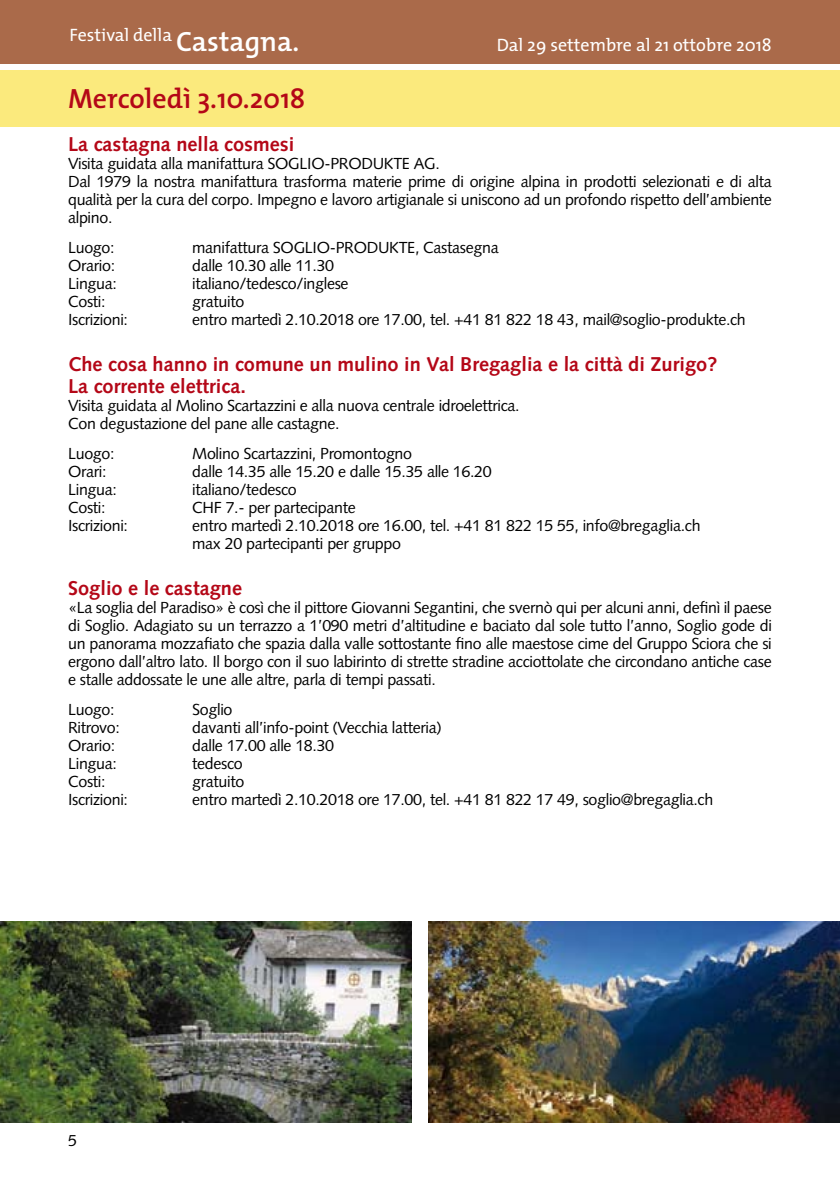
<style>
.page{position:relative;width:840px;height:1191px;background:#fff}
.page>*{position:absolute;margin:0;border:0;box-sizing:border-box;transform-origin:0 0}
.t1{font:600 28px "The Mix";color:#b40717}
.t2{font:700 20px/22px "Syntax";color:#b40717}
.t3{font:18px "The Mix";color:#fff}
.t4{font:16px/18px "Syntax";letter-spacing:-.02em;color:#000}
.s1{font-weight:600;font-size:28px}
</style>
<div class="page">
<div style="left:0;top:0;width:839px;height:64px;background:#aa6a4a"></div>
<div style="left:0;top:70px;width:839px;height:57px;background:#fbea7d"></div>
<img style="left:428px;top:921px;width:411px;height:202px">
<img style="left:0;top:921px;width:411px;height:202px">
<p class="t3" style="left:69px;top:20px;width:231px">Festival della <span class="s1">Castagna.</span></p>
<h1 class="t1" style="left:68px;top:75px;width:239px">Mercoledì 3.10.2018</h1>
<p class="t3" style="left:496px;top:30px;width:276px">Dal 29 settembre al 21 ottobre 2018</p>
<p class="t2" style="left:68px;top:133px;width:227px">La castagna nella cosmesi</p>
<p class="t4" style="left:68px;top:154px;width:705px">Visita guidata alla manifattura SOGLIO-PRODUKTE AG.<br>Dal 1979 la nostra manifattura trasforma materie prime di origine alpina in prodotti selezionati e di alta qualità per la cura del corpo. Impegno e lavoro artigianale si uniscono ad un profondo rispetto dell’ambiente alpino.</p>
<p class="t4" style="left:68px;top:238px;width:48px">Luogo:</p>
<p class="t4" style="left:192px;top:238px;width:308px">manifattura SOGLIO-PRODUKTE, Castasegna</p>
<p class="t4" style="left:68px;top:256px;width:48px">Orario:</p>
<p class="t4" style="left:192px;top:256px;width:143px">dalle 10.30 alle 11.30</p>
<p class="t4" style="left:68px;top:274px;width:50px">Lingua:</p>
<p class="t4" style="left:192px;top:274px;width:158px">italiano/tedesco/inglese</p>
<p class="t4" style="left:68px;top:292px;width:39px">Costi:</p>
<p class="t4" style="left:192px;top:292px;width:53px">gratuito</p>
<p class="t4" style="left:68px;top:310px;width:61px">Iscrizioni:</p>
<p class="t4" style="left:192px;top:310px;width:555px">entro martedì 2.10.2018 ore 17.00, tel. +41 81 822 18 43, mail@soglio-produkte.ch</p>
<p class="t2" style="left:68px;top:353px;width:650px">Che cosa hanno in comune un mulino in Val Bregaglia e la città di Zurigo?<br>La corrente elettrica.</p>
<p class="t4" style="left:68px;top:396px;width:453px">Visita guidata al Molino Scartazzini e alla nuova centrale idroelettrica.<br>Con degustazione del pane alle castagne.</p>
<p class="t4" style="left:68px;top:444px;width:48px">Luogo:</p>
<p class="t4" style="left:192px;top:444px;width:221px">Molino Scartazzini, Promontogno</p>
<p class="t4" style="left:68px;top:462px;width:40px">Orari:</p>
<p class="t4" style="left:192px;top:462px;width:301px">dalle 14.35 alle 15.20 e dalle 15.35 alle 16.20</p>
<p class="t4" style="left:68px;top:480px;width:50px">Lingua:</p>
<p class="t4" style="left:192px;top:480px;width:106px">italiano/tedesco</p>
<p class="t4" style="left:68px;top:498px;width:39px">Costi:</p>
<p class="t4" style="left:192px;top:498px;width:165px">CHF 7.- per partecipante</p>
<p class="t4" style="left:68px;top:516px;width:61px">Iscrizioni:</p>
<p class="t4" style="left:192px;top:516px;width:509px">entro martedì 2.10.2018 ore 16.00, tel. +41 81 822 15 55, info@bregaglia.ch max 20 partecipanti per gruppo</p>
<p class="t2" style="left:68px;top:577px;width:175px">Soglio e le castagne</p>
<p class="t4" style="left:68px;top:598px;width:705px;text-align:justify">«La soglia del Paradiso» è così che il pittore Giovanni Segantini, che svernò qui per alcuni anni, definì il paese di Soglio. Adagiato su un terrazzo a 1’090 metri d’altitudine e baciato dal sole tutto l’anno, Soglio gode di un panorama mozzafiato che spazia dalla valle sottostante fino alle maestose cime del Gruppo Sciora che si ergono dall’altro lato. Il borgo con il suo labirinto di strette stradine acciottolate che circondano antiche case e stalle addossate le une alle altre, parla di tempi passati.</p>
<p class="t4" style="left:68px;top:700px;width:48px">Luogo:</p>
<p class="t4" style="left:192px;top:700px;width:42px">Soglio</p>
<p class="t4" style="left:68px;top:718px;width:53px">Ritrovo:</p>
<p class="t4" style="left:192px;top:718px;width:251px">davanti all’info-point (Vecchia latteria)</p>
<p class="t4" style="left:68px;top:736px;width:48px">Orario:</p>
<p class="t4" style="left:192px;top:736px;width:143px">dalle 17.00 alle 18.30</p>
<p class="t4" style="left:68px;top:754px;width:50px">Lingua:</p>
<p class="t4" style="left:192px;top:754px;width:52px">tedesco</p>
<p class="t4" style="left:68px;top:772px;width:39px">Costi:</p>
<p class="t4" style="left:192px;top:772px;width:53px">gratuito</p>
<p class="t4" style="left:68px;top:790px;width:61px">Iscrizioni:</p>
<p class="t4" style="left:192px;top:790px;width:522px">entro martedì 2.10.2018 ore 17.00, tel. +41 81 822 17 49, soglio@bregaglia.ch</p>
<p class="t4" style="left:68px;top:1131px;width:10px">5</p>
</div>
